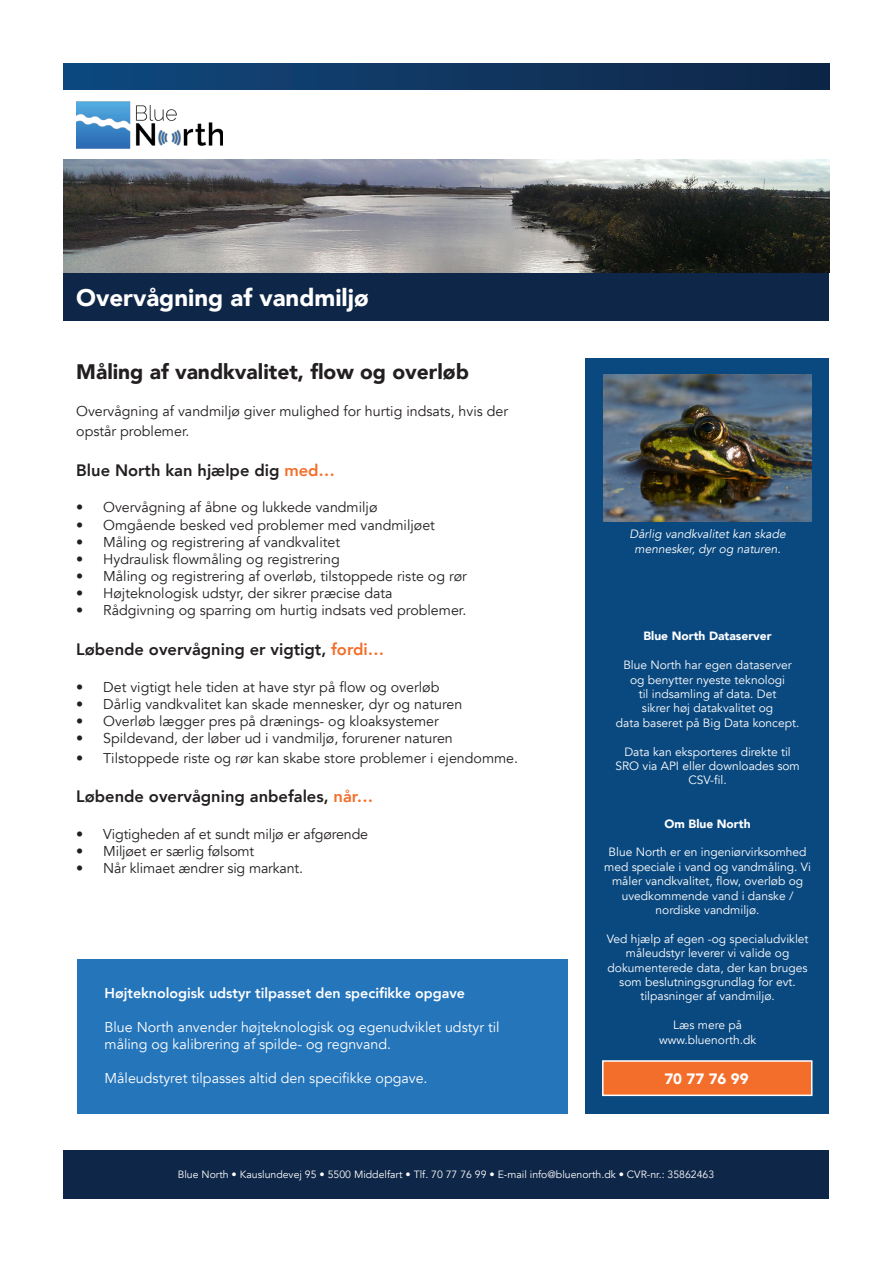
<style>
.page{position:relative;width:893px;height:1263px;background:#fff}
.page>*{position:absolute;margin:0;border:0;box-sizing:border-box;transform-origin:0 0}
.t1{font:900 24px "Avenir";color:#fff}
.Under_rubrik{font:900 21px "Avenir";color:#231f20}
.Under_rubrik-2{font:800 16.5px "Avenir";color:#231f20}
.t2{font:900 15px "Avenir";color:#fff}
.Under_rubrik-3{font:14.25px/19.8px "Avenir";color:#231f20}
.Brød{font:14.25px/17.1px "Avenir";color:#fff}
.Brød-2{font:800 14.25px "Avenir";color:#fff}
.Blå_box_brød{font:12px/14.4px "Avenir";color:#fff;text-align:center}
.Billede_tekst{font:italic 12px "Avenir";color:#fff}
.Blå_box_brød-2{font:900 12px "Avenir";color:#fff}
.t3{font:10.5px "Avenir";color:#fff}
.s1{color:#f36e2a}
</style>
<div class="page">
<div style="left:64px;top:64px;width:765px;height:26px;background:linear-gradient(to right,#0f497e,#102646)"></div>
<div style="left:64px;top:272px;width:765px;height:49px;background:#0e2647"></div>
<div style="left:64px;top:1150px;width:765px;height:49px;background:#0e2647"></div>
<img style="left:77px;top:101px;width:146px;height:48px">
<div style="left:585px;top:358px;width:244px;height:755px;background:#0a4980"></div>
<div style="left:602px;top:1060px;width:210px;height:36px;background:#f36e2a;border:2px solid #fff"></div>
<img style="left:64px;top:160px;width:765px;height:112px">
<img style="left:604px;top:375px;width:207px;height:146px">
<div style="left:77px;top:959px;width:490px;height:154px;background:#2575bb"></div>
<p class="t1" style="left:76px;top:278px;width:294px">Overvågning af vandmiljø</p>
<p class="Under_rubrik" style="left:76px;top:354px;width:394px">Måling af vandkvalitet, flow og overløb</p>
<p class="Under_rubrik-3" style="left:76px;top:402px;width:433px">Overvågning af vandmiljø giver mulighed for hurtig indsats, hvis der opstår problemer.</p>
<p class="Under_rubrik-2" style="left:76px;top:457px;width:260px">Blue North kan hjælpe dig <span class="s1">med…</span></p>
<p class="Under_rubrik-3" style="left:76px;top:498px;width:303px">• Overvågning af åbne og lukkede vandmiljø</p>
<p class="Under_rubrik-3" style="left:76px;top:515px;width:360px">• Omgående besked ved problemer med vandmiljøet</p>
<p class="Under_rubrik-3" style="left:76px;top:532px;width:265px">• Måling og registrering af vandkvalitet</p>
<p class="Under_rubrik-3" style="left:76px;top:549px;width:265px">• Hydraulisk flowmåling og registrering</p>
<p class="Under_rubrik-3" style="left:76px;top:566px;width:392px">• Måling og registrering af overløb, tilstoppede riste og rør</p>
<p class="Under_rubrik-3" style="left:76px;top:583px;width:318px">• Højteknologisk udstyr, der sikrer præcise data</p>
<p class="Under_rubrik-3" style="left:76px;top:600px;width:392px">• Rådgivning og sparring om hurtig indsats ved problemer.</p>
<p class="Under_rubrik-2" style="left:76px;top:636px;width:310px">Løbende overvågning er vigtigt, <span class="s1">fordi…</span></p>
<p class="Under_rubrik-3" style="left:76px;top:677px;width:365px">• Det vigtigt hele tiden at have styr på flow og overløb</p>
<p class="Under_rubrik-3" style="left:76px;top:694px;width:388px">• Dårlig vandkvalitet kan skade mennesker, dyr og naturen</p>
<p class="Under_rubrik-3" style="left:76px;top:711px;width:364px">• Overløb lægger pres på drænings- og kloaksystemer</p>
<p class="Under_rubrik-3" style="left:76px;top:728px;width:378px">• Spildevand, der løber ud i vandmiljø, forurener naturen</p>
<p class="Under_rubrik-3" style="left:76px;top:748px;width:443px">• Tilstoppede riste og rør kan skabe store problemer i ejendomme.</p>
<p class="Under_rubrik-2" style="left:76px;top:784px;width:299px">Løbende overvågning anbefales, <span class="s1">når…</span></p>
<p class="Under_rubrik-3" style="left:76px;top:825px;width:293px">• Vigtigheden af et sundt miljø er afgørende</p>
<p class="Under_rubrik-3" style="left:76px;top:842px;width:180px">• Miljøet er særlig følsomt</p>
<p class="Under_rubrik-3" style="left:76px;top:859px;width:228px">• Når klimaet ændrer sig markant.</p>
<p class="Brød-2" style="left:105px;top:981px;width:362px">Højteknologisk udstyr tilpasset den specifikke opgave</p>
<p class="Brød" style="left:105px;top:1018px;width:397px">Blue North anvender højteknologisk og egenudviklet udstyr til måling og kalibrering af spilde- og regnvand.</p>
<p class="Brød" style="left:105px;top:1070px;width:325px">Måleudstyret tilpasses altid den specifikke opgave.</p>
<p class="Billede_tekst" style="left:629px;top:527px;width:158px">Dårlig vandkvalitet kan skade</p>
<p class="Billede_tekst" style="left:634px;top:541px;width:148px">mennesker, dyr og naturen.</p>
<p class="Blå_box_brød-2" style="left:643px;top:626px;width:130px">Blue North Dataserver</p>
<p class="Blå_box_brød" style="left:623px;top:658px;width:170px">Blue North har egen dataserver</p>
<p class="Blå_box_brød" style="left:630px;top:672px;width:156px">og benytter nyeste teknologi</p>
<p class="Blå_box_brød" style="left:639px;top:687px;width:139px">til indsamling af data. Det</p>
<p class="Blå_box_brød" style="left:642px;top:701px;width:133px">sikrer høj datakvalitet og</p>
<p class="Blå_box_brød" style="left:616px;top:716px;width:185px">data baseret på Big Data koncept.</p>
<p class="Blå_box_brød" style="left:624px;top:744px;width:168px">Data kan eksporteres direkte til</p>
<p class="Blå_box_brød" style="left:615px;top:759px;width:186px">SRO via API eller downloades som<br>CSV-fil.</p>
<p class="Blå_box_brød-2" style="left:665px;top:813px;width:87px">Om Blue North</p>
<p class="Blå_box_brød" style="left:609px;top:845px;width:199px">Blue North er en ingeniørvirksomhed</p>
<p class="Blå_box_brød" style="left:604px;top:860px;width:208px">med speciale i vand og vandmåling. Vi</p>
<p class="Blå_box_brød" style="left:612px;top:874px;width:193px">måler vandkvalitet, flow, overløb og</p>
<p class="Blå_box_brød" style="left:622px;top:888px;width:173px">uvedkommende vand i danske /</p>
<p class="Blå_box_brød" style="left:656px;top:903px;width:106px">nordiske vandmiljø.</p>
<p class="Blå_box_brød" style="left:607px;top:932px;width:203px">Ved hjælp af egen -og specialudviklet måleudstyr leverer vi valide og</p>
<p class="Blå_box_brød" style="left:608px;top:960px;width:202px">dokumenterede data, der kan bruges som beslutningsgrundlag for evt. tilpasninger af vandmiljø.</p>
<p class="Blå_box_brød" style="left:673px;top:1018px;width:70px">Læs mere på</p>
<p class="Blå_box_brød" style="left:659px;top:1032px;width:99px">www.bluenorth.dk</p>
<p class="t2" style="left:664px;top:1066px;width:86px">70 77 76 99</p>
<p class="t3" style="left:178px;top:1168px;width:538px">Blue North • Kauslundevej 95 • 5500 Middelfart • Tlf. 70 77 76 99 • E-mail info@bluenorth.dk • CVR-nr.: 35862463</p>
</div>
